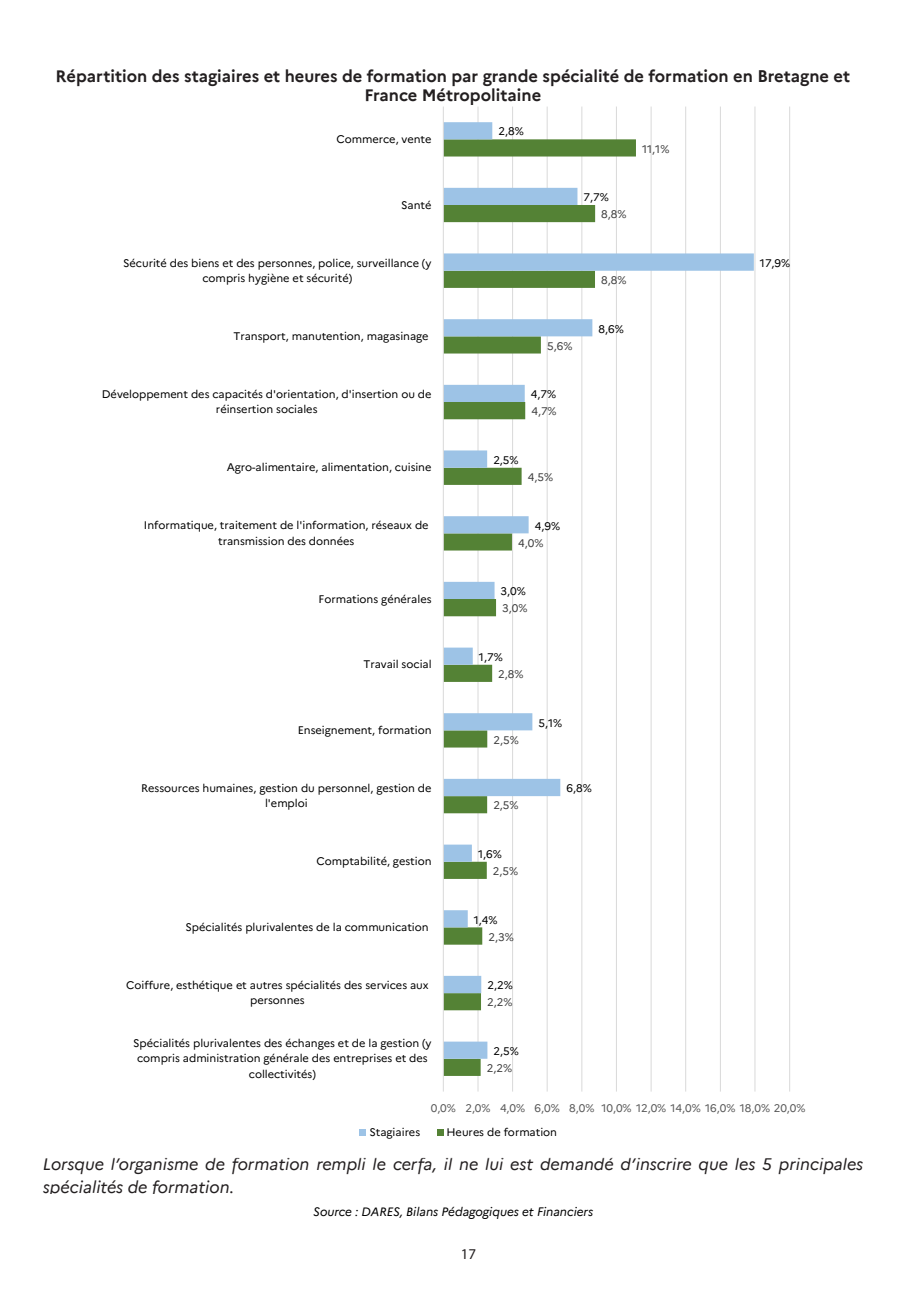
<style>
.page{position:relative;width:919px;height:1289px;background:#fff}
.page>*{position:absolute;margin:0;border:0;box-sizing:border-box;transform-origin:0 0}
.t1{font:italic 16.5px/22.5px "Marianne";color:#231f20}
.t2{font:700 16.5px/19.8px "Marianne";color:#231f20;text-align:center}
.t3{font:15px "Myriad Pro";color:#231f20}
.t4{font:italic 12px "Marianne";color:#000}
.t5{font:10.95px/15.1px "Marianne";letter-spacing:-.005em;color:#000;text-align:center}
.t6{font:10.95px "Marianne";color:#404040}
.t7{font:10.95px "Marianne";letter-spacing:-.01em;color:#595959}
</style>
<div class="page">
<hr style="left:477px;top:106px;width:1px;height:985px;background:#d9d9d9">
<hr style="left:512px;top:106px;width:1px;height:985px;background:#d9d9d9">
<hr style="left:546px;top:106px;width:1px;height:985px;background:#d9d9d9">
<hr style="left:581px;top:106px;width:1px;height:985px;background:#d9d9d9">
<hr style="left:616px;top:106px;width:1px;height:985px;background:#d9d9d9">
<hr style="left:650px;top:106px;width:1px;height:985px;background:#d9d9d9">
<hr style="left:685px;top:106px;width:1px;height:985px;background:#d9d9d9">
<hr style="left:720px;top:106px;width:1px;height:985px;background:#d9d9d9">
<hr style="left:754px;top:106px;width:1px;height:985px;background:#d9d9d9">
<hr style="left:789px;top:106px;width:1px;height:985px;background:#d9d9d9">
<svg style="left:444px;top:122px;width:309px;height:936px"></svg>
<hr style="left:443px;top:106px;width:1px;height:985px;background:#d9d9d9">
<div style="left:359px;top:1128px;width:7px;height:7px;background:#9dc3e6"></div>
<div style="left:436px;top:1128px;width:7px;height:7px;background:#548235"></div>
<p class="t2" style="left:56px;top:64px;width:796px">Répartition des stagiaires et heures de formation par grande spécialité de formation en Bretagne et<br>France Métropolitaine</p>
<p class="t5" style="left:336px;top:131px;width:97px">Commerce, vente</p>
<p class="t5" style="left:401px;top:197px;width:32px">Santé</p>
<p class="t5" style="left:123px;top:255px;width:310px">Sécurité des biens et des personnes, police, surveillance (y compris hygiène et sécurité)</p>
<p class="t5" style="left:233px;top:328px;width:197px">Transport, manutention, magasinage</p>
<p class="t5" style="left:102px;top:386px;width:331px">Développement des capacités d'orientation, d'insertion ou de réinsertion sociales</p>
<p class="t5" style="left:227px;top:460px;width:206px">Agro-alimentaire, alimentation, cuisine</p>
<p class="t5" style="left:144px;top:518px;width:286px">Informatique, traitement de l'information, réseaux de transmission des données</p>
<p class="t5" style="left:318px;top:591px;width:115px">Formations générales</p>
<p class="t5" style="left:363px;top:657px;width:70px">Travail social</p>
<p class="t5" style="left:298px;top:722px;width:135px">Enseignement, formation</p>
<p class="t5" style="left:141px;top:780px;width:292px">Ressources humaines, gestion du personnel, gestion de l'emploi</p>
<p class="t5" style="left:316px;top:853px;width:117px">Comptabilité, gestion</p>
<p class="t5" style="left:185px;top:919px;width:245px">Spécialités plurivalentes de la communication</p>
<p class="t5" style="left:126px;top:977px;width:304px">Coiffure, esthétique et autres spécialités des services aux personnes</p>
<p class="t5" style="left:133px;top:1035px;width:300px">Spécialités plurivalentes des échanges et de la gestion (y compris administration générale des entreprises et des collectivités)</p>
<p class="t5" style="left:498px;top:124px;width:27px">2,8%</p>
<p class="t5" style="left:583px;top:190px;width:27px">7,7%</p>
<p class="t6" style="left:601px;top:208px;width:27px">8,8%</p>
<p class="t6" style="left:642px;top:142px;width:29px">11,1%</p>
<p class="t6" style="left:601px;top:273px;width:27px">8,8%</p>
<p class="t6" style="left:547px;top:339px;width:27px">5,6%</p>
<p class="t5" style="left:531px;top:386px;width:27px">4,7%</p>
<p class="t6" style="left:531px;top:405px;width:27px">4,7%</p>
<p class="t5" style="left:493px;top:452px;width:27px">2,5%</p>
<p class="t6" style="left:527px;top:470px;width:27px">4,5%</p>
<p class="t5" style="left:534px;top:518px;width:27px">4,9%</p>
<p class="t6" style="left:518px;top:536px;width:27px">4,0%</p>
<p class="t5" style="left:500px;top:583px;width:27px">3,0%</p>
<p class="t6" style="left:502px;top:602px;width:27px">3,0%</p>
<p class="t5" style="left:479px;top:649px;width:25px">1,7%</p>
<p class="t6" style="left:498px;top:667px;width:27px">2,8%</p>
<p class="t6" style="left:493px;top:733px;width:27px">2,5%</p>
<p class="t5" style="left:538px;top:715px;width:25px">5,1%</p>
<p class="t5" style="left:598px;top:321px;width:27px">8,6%</p>
<p class="t6" style="left:493px;top:798px;width:27px">2,5%</p>
<p class="t5" style="left:478px;top:846px;width:25px">1,6%</p>
<p class="t6" style="left:493px;top:864px;width:27px">2,5%</p>
<p class="t5" style="left:474px;top:912px;width:25px">1,4%</p>
<p class="t6" style="left:488px;top:930px;width:27px">2,3%</p>
<p class="t5" style="left:487px;top:977px;width:27px">2,2%</p>
<p class="t6" style="left:487px;top:995px;width:27px">2,2%</p>
<p class="t5" style="left:493px;top:1043px;width:27px">2,5%</p>
<p class="t6" style="left:487px;top:1061px;width:27px">2,2%</p>
<p class="t5" style="left:566px;top:780px;width:27px">6,8%</p>
<p class="t5" style="left:759px;top:255px;width:32px">17,9%</p>
<p class="t7" style="left:430px;top:1101px;width:376px">0,0% 2,0% 4,0% 6,0% 8,0% 10,0% 12,0% 14,0% 16,0% 18,0% 20,0%</p>
<p class="t5" style="left:369px;top:1124px;width:52px">Stagiaires</p>
<p class="t5" style="left:446px;top:1124px;width:112px">Heures de formation</p>
<p class="t1" style="left:43px;top:1151px;width:821px">Lorsque l’organisme de formation rempli le cerfa, il ne lui est demandé d’inscrire que les 5 principales spécialités de formation.</p>
<p class="t4" style="left:313px;top:1202px;width:281px">Source : DARES, Bilans Pédagogiques et Financiers</p>
<p class="t3" style="left:461px;top:1245px;width:17px">17</p>
</div>
